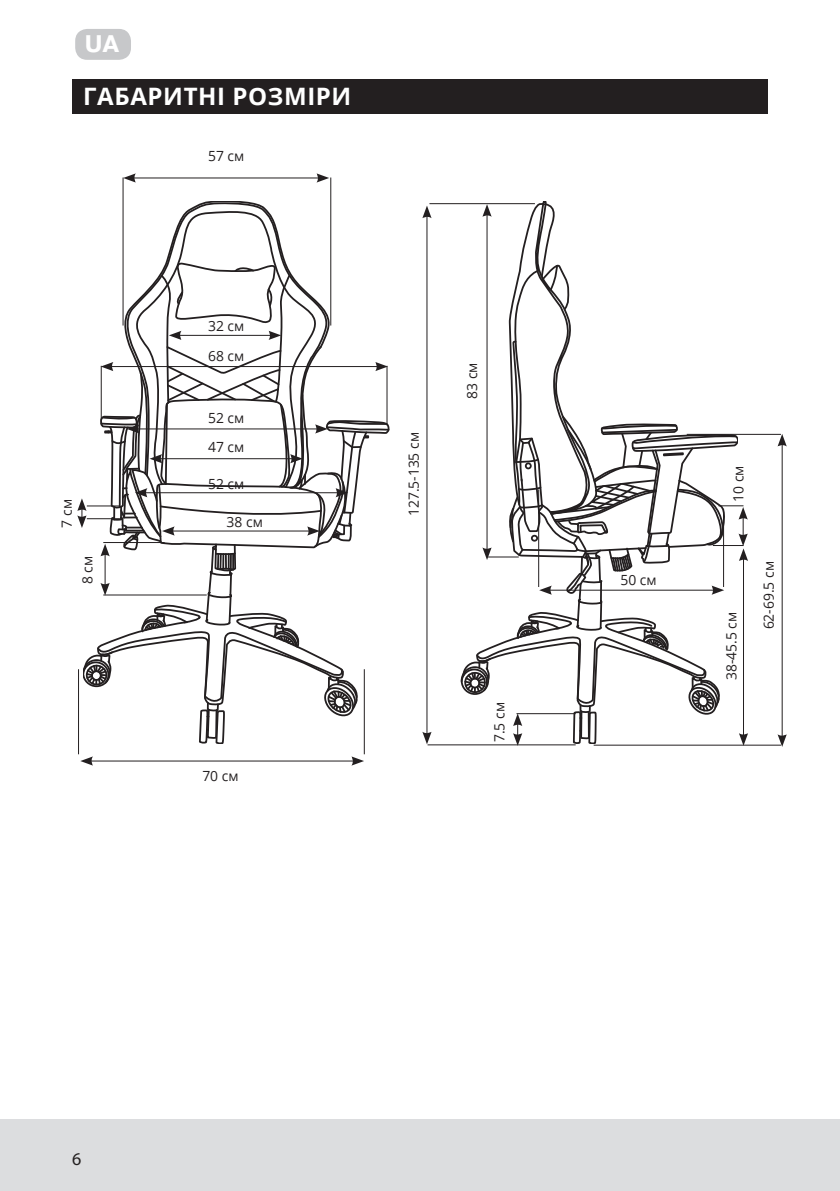
<style>
.page{position:relative;width:840px;height:1191px;background:#fff}
.page>*{position:absolute;margin:0;border:0;box-sizing:border-box;transform-origin:0 0}
.t1{font:700 24px "Open Sans";letter-spacing:.025em;color:#fff}
.t2{font:700 24px "Pragmatica";color:#fff}
.t3{font:18px "Myriad Pro";color:#231f20}
.t4{font:14px "Open Sans";color:#231f20}
</style>
<div class="page">
<div style="left:75px;top:29px;width:56px;height:31px;background:#c7c8ca;border-radius:12px"></div>
<div style="left:72px;top:79px;width:695px;height:34px;background:#231f20"></div>
<svg style="left:123px;top:201px;width:209px;height:61px"></svg>
<svg style="left:129px;top:209px;width:194px;height:53px"></svg>
<hr style="left:122px;top:177px;width:1px;height:148px;background:#231f20">
<hr style="left:429px;top:203px;width:105px;height:1px;background:#231f20">
<hr style="left:427px;top:744px;width:148px;height:1px;background:#231f20">
<hr style="left:132px;top:177px;width:187px;height:1px;background:#231f20">
<svg style="left:123px;top:173px;width:13px;height:10px"></svg>
<svg style="left:316px;top:173px;width:13px;height:10px"></svg>
<hr style="left:426px;top:215px;width:1px;height:520px;background:#231f20">
<svg style="left:422px;top:206px;width:9px;height:12px"></svg>
<svg style="left:422px;top:731px;width:9px;height:13px"></svg>
<hr style="left:330px;top:177px;width:1px;height:148px;background:#231f20">
<hr style="left:90px;top:760px;width:264px;height:1px;background:#231f20">
<svg style="left:80px;top:756px;width:13px;height:9px"></svg>
<svg style="left:351px;top:756px;width:13px;height:9px"></svg>
<hr style="left:78px;top:669px;width:1px;height:85px;background:#231f20">
<hr style="left:363px;top:669px;width:1px;height:85px;background:#231f20">
<hr style="left:686px;top:434px;width:94px;height:1px;background:#231f20">
<hr style="left:593px;top:744px;width:187px;height:1px;background:#231f20">
<svg style="left:459px;top:201px;width:288px;height:545px"></svg>
<hr style="left:781px;top:443px;width:1px;height:294px;background:#231f20">
<svg style="left:777px;top:434px;width:9px;height:12px"></svg>
<svg style="left:777px;top:734px;width:9px;height:13px"></svg>
<svg style="left:77px;top:262px;width:313px;height:481px"></svg>
<div style="left:0;top:1119px;width:839px;height:72px;background:#dcdddf"></div>
<h1 class="t2" style="left:85px;top:29px;width:35px">UA</h1>
<p class="t1" style="left:83px;top:79px;width:269px">ГАБАРИТНІ РОЗМІРИ</p>
<p class="t4" style="left:208px;top:146px;width:38px">57 cм</p>
<p class="t4" style="left:57px;top:527px;width:30px;rotate:-90deg">7 cм</p>
<p class="t4" style="left:78px;top:584px;width:30px;rotate:-90deg">8 cм</p>
<p class="t4" style="left:208px;top:316px;width:38px">32 cм</p>
<p class="t4" style="left:208px;top:346px;width:38px">68 cм</p>
<p class="t4" style="left:208px;top:408px;width:38px">52 cм</p>
<p class="t4" style="left:208px;top:437px;width:38px">47 cм</p>
<p class="t4" style="left:208px;top:474px;width:38px">52 cм</p>
<p class="t4" style="left:226px;top:512px;width:38px">38 cм</p>
<p class="t4" style="left:202px;top:766px;width:38px">70 cм</p>
<p class="t4" style="left:404px;top:516px;width:86px;rotate:-90deg">127.5-135 cм</p>
<p class="t4" style="left:462px;top:399px;width:38px;rotate:-90deg">83 cм</p>
<p class="t4" style="left:489px;top:742px;width:41px;rotate:-90deg">7.5 cм</p>
<p class="t4" style="left:620px;top:570px;width:38px">50 cм</p>
<p class="t4" style="left:728px;top:502px;width:38px;rotate:-90deg">10 cм</p>
<p class="t4" style="left:721px;top:680px;width:70px;rotate:-90deg">38-45.5 cм</p>
<p class="t4" style="left:758px;top:629px;width:70px;rotate:-90deg">62-69.5 cм</p>
<p class="t3" style="left:72px;top:1147px;width:11px">6</p>
</div>
